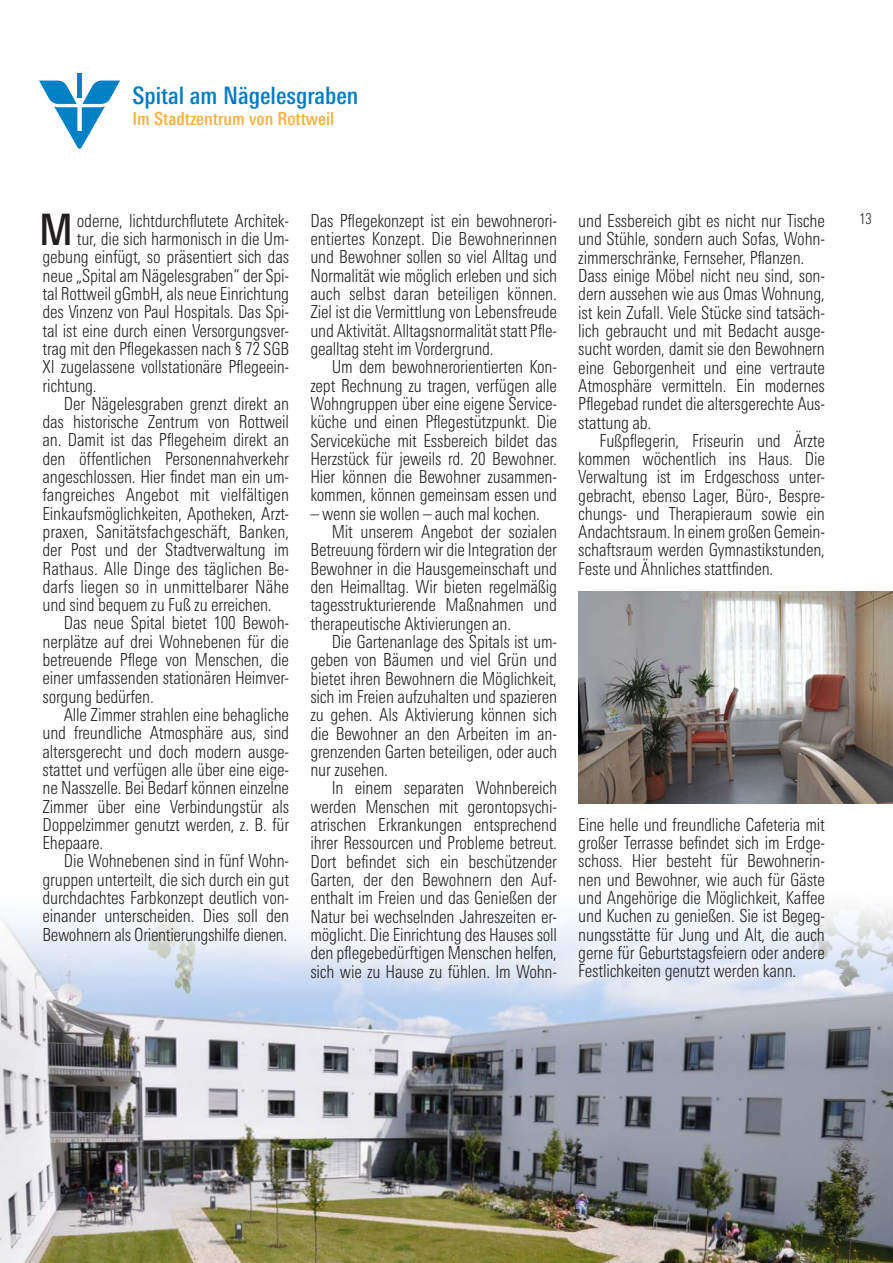
<style>
.page{position:relative;width:893px;height:1263px;background:#fff}
.page>*{position:absolute;margin:0;border:0;box-sizing:border-box;transform-origin:0 0}
.erster_Absatz{font:500 condensed 43.35px "LT Univers";color:#231f20;scale:.96 1}
.Headline_Blau{font:500 condensed 24px "LT Univers";color:#007cc2}
.erster_Absatz-2{font:300 condensed 18px/18.3px "LT Univers";letter-spacing:-.01em;color:#231f20;text-align:justify;scale:.96 1}
.Subheadline_gelb{font:500 condensed 18px "LT Univers";color:#fbb03f}
.Fließtext{font:300 condensed 15px "LT Univers";color:#231f20;scale:.96 1}
</style>
<div class="page">
<div style="left:77px;top:73px;width:5px;height:25px;background:#0080c5"></div>
<svg style="left:39px;top:81px;width:81px;height:68px"></svg>
<img style="left:0;top:1059px;width:893px;height:204px">
<svg style="left:0;top:997px;width:893px;height:62px;background:#acb3c1"></svg>
<svg style="left:0;top:909px;width:893px;height:88px"></svg>
<img style="left:578px;top:591px;width:315px;height:213px">
<p class="Headline_Blau" style="left:133px;top:81px;width:227px">Spital am Nägelesgraben</p>
<p class="Subheadline_gelb" style="left:133px;top:108px;width:203px">Im Stadtzentrum von Rottweil</p>
<p class="erster_Absatz" style="left:39px;top:204px;width:37px">M</p>
<p class="erster_Absatz-2" style="left:77px;top:211px;width:223px">oderne, lichtdurchflutete Architek-</p>
<p class="erster_Absatz-2" style="left:77px;top:229px;width:223px">tur, die sich harmonisch in die Um-</p>
<p class="erster_Absatz-2" style="left:43px;top:248px;width:258px">gebung einfügt, so präsentiert sich das</p>
<p class="erster_Absatz-2" style="left:43px;top:266px;width:258px">neue „Spital am Nägelesgraben“ der Spi-</p>
<p class="erster_Absatz-2" style="left:43px;top:284px;width:258px">tal Rottweil gGmbH, als neue Einrichtung</p>
<p class="erster_Absatz-2" style="left:43px;top:303px;width:258px">des Vinzenz von Paul Hospitals. Das Spi-</p>
<p class="erster_Absatz-2" style="left:43px;top:321px;width:258px">tal ist eine durch einen Versorgungsver-</p>
<p class="erster_Absatz-2" style="left:43px;top:339px;width:258px">trag mit den Pflegekassen nach § 72 SGB</p>
<p class="erster_Absatz-2" style="left:43px;top:358px;width:258px">XI zugelassene vollstationäre Pflegeein-</p>
<p class="erster_Absatz-2" style="left:43px;top:376px;width:58px">richtung.</p>
<p class="erster_Absatz-2" style="left:43px;top:394px;width:258px;text-indent:21px">Der Nägelesgraben grenzt direkt an das historische Zentrum von Rottweil an. Damit ist das Pflegeheim direkt an den öffentlichen Personennahverkehr angeschlossen. Hier findet man ein um&shy;fangreiches Angebot mit vielfältigen Einkaufsmöglichkeiten, Apotheken, Arzt&shy;praxen, Sanitätsfachgeschäft, Banken, der Post und der Stadtverwaltung im Rathaus. Alle Dinge des täglichen Be&shy;darfs liegen so in unmittelbarer Nähe und sind bequem zu Fuß zu erreichen.</p>
<p class="erster_Absatz-2" style="left:43px;top:614px;width:258px;text-indent:21px">Das neue Spital bietet 100 Bewoh&shy;nerplätze auf drei Wohnebenen für die betreuende Pflege von Menschen, die einer umfassenden stationären Heimver&shy;sorgung bedürfen.</p>
<p class="erster_Absatz-2" style="left:43px;top:705px;width:258px;text-indent:21px">Alle Zimmer strahlen eine behagliche und freundliche Atmosphäre aus, sind altersgerecht und doch modern ausge&shy;stattet und verfügen alle über eine eige&shy;ne Nasszelle. Bei Bedarf können einzelne Zimmer über eine Verbindungstür als Doppelzimmer genutzt werden, z. B. für Ehepaare.</p>
<p class="erster_Absatz-2" style="left:43px;top:852px;width:258px;text-indent:21px">Die Wohnebenen sind in fünf Wohn&shy;gruppen unterteilt, die sich durch ein gut durchdachtes Farbkonzept deutlich von&shy;einander unterscheiden. Dies soll den Bewohnern als Orientierungshilfe dienen.</p>
<p class="erster_Absatz-2" style="left:310px;top:211px;width:258px">Das Pflegekonzept ist ein bewohnerori&shy;entiertes Konzept. Die Bewohnerinnen und Bewohner sollen so viel Alltag und Normalität wie möglich erleben und sich auch selbst daran beteiligen können.<br>Ziel ist die Vermittlung von Lebensfreude und Aktivität. Alltagsnormalität statt Pfle&shy;gealltag steht im Vordergrund.</p>
<p class="erster_Absatz-2" style="left:310px;top:358px;width:258px;text-indent:21px">Um dem bewohnerorientierten Kon&shy;zept Rechnung zu tragen, verfügen alle Wohngruppen über eine eigene Service&shy;küche und einen Pflegestützpunkt. Die Serviceküche mit Essbereich bildet das Herzstück für jeweils rd. 20 Bewohner.<br>Hier können die Bewohner zusammen&shy;kommen, können gemeinsam essen und</p>
<p class="erster_Absatz-2" style="left:310px;top:504px;width:241px">– wenn sie wollen – auch mal kochen.</p>
<p class="erster_Absatz-2" style="left:310px;top:522px;width:258px;text-indent:21px">Mit unserem Angebot der sozialen Betreuung fördern wir die Integration der Bewohner in die Hausgemeinschaft und den Heimalltag. Wir bieten regelmäßig tagesstrukturierende Maßnahmen und therapeutische Aktivierungen an.</p>
<p class="erster_Absatz-2" style="left:310px;top:632px;width:258px;text-indent:21px">Die Gartenanlage des Spitals ist um&shy;geben von Bäumen und viel Grün und bietet ihren Bewohnern die Möglichkeit, sich im Freien aufzuhalten und spazieren zu gehen. Als Aktivierung können sich die Bewohner an den Arbeiten im an&shy;grenzenden Garten beteiligen, oder auch nur zusehen.</p>
<p class="erster_Absatz-2" style="left:310px;top:779px;width:258px;text-indent:21px">In einem separaten Wohnbereich werden Menschen mit gerontopsychi&shy;atrischen Erkrankungen entsprechend ihrer Ressourcen und Probleme betreut.<br>Dort befindet sich ein beschützender Garten, der den Bewohnern den Auf&shy;enthalt im Freien und das Genießen der Natur bei wechselnden Jahreszeiten er&shy;möglicht. Die Einrichtung des Hauses soll den pflegebedürftigen Menschen helfen, sich wie zu Hause zu fühlen. Im Wohn-</p>
<p class="erster_Absatz-2" style="left:578px;top:212px;width:258px">und Essbereich gibt es nicht nur Tische und Stühle, sondern auch Sofas, Wohn&shy;zimmerschränke, Fernseher, Pflanzen.</p>
<p class="erster_Absatz-2" style="left:578px;top:266px;width:258px">Dass einige Möbel nicht neu sind, son&shy;dern aussehen wie aus Omas Wohnung, ist kein Zufall. Viele Stücke sind tatsäch&shy;lich gebraucht und mit Bedacht ausge&shy;sucht worden, damit sie den Bewohnern eine Geborgenheit und eine vertraute Atmosphäre vermitteln. Ein modernes Pflegebad rundet die altersgerechte Aus&shy;stattung ab.</p>
<p class="erster_Absatz-2" style="left:578px;top:431px;width:258px;text-indent:21px">Fußpflegerin, Friseurin und Ärzte kommen wöchentlich ins Haus. Die Verwaltung ist im Erdgeschoss unter&shy;gebracht, ebenso Lager, Büro-, Bespre&shy;chungs- und Therapieraum sowie ein Andachtsraum. In einem großen Gemein&shy;schaftsraum werden Gymnastikstunden, Feste und Ähnliches stattfinden.</p>
<p class="erster_Absatz-2" style="left:578px;top:815px;width:258px">Eine helle und freundliche Cafeteria mit großer Terrasse befindet sich im Erdge&shy;schoss. Hier besteht für Bewohnerin&shy;nen und Bewohner, wie auch für Gäste und Angehörige die Möglichkeit, Kaffee und Kuchen zu genießen. Sie ist Begeg&shy;nungsstätte für Jung und Alt, die auch gerne für Geburtstagsfeiern oder andere Festlichkeiten genutzt werden kann.</p>
<p class="Fließtext" style="left:859px;top:210px;width:14px">13</p>
</div>
